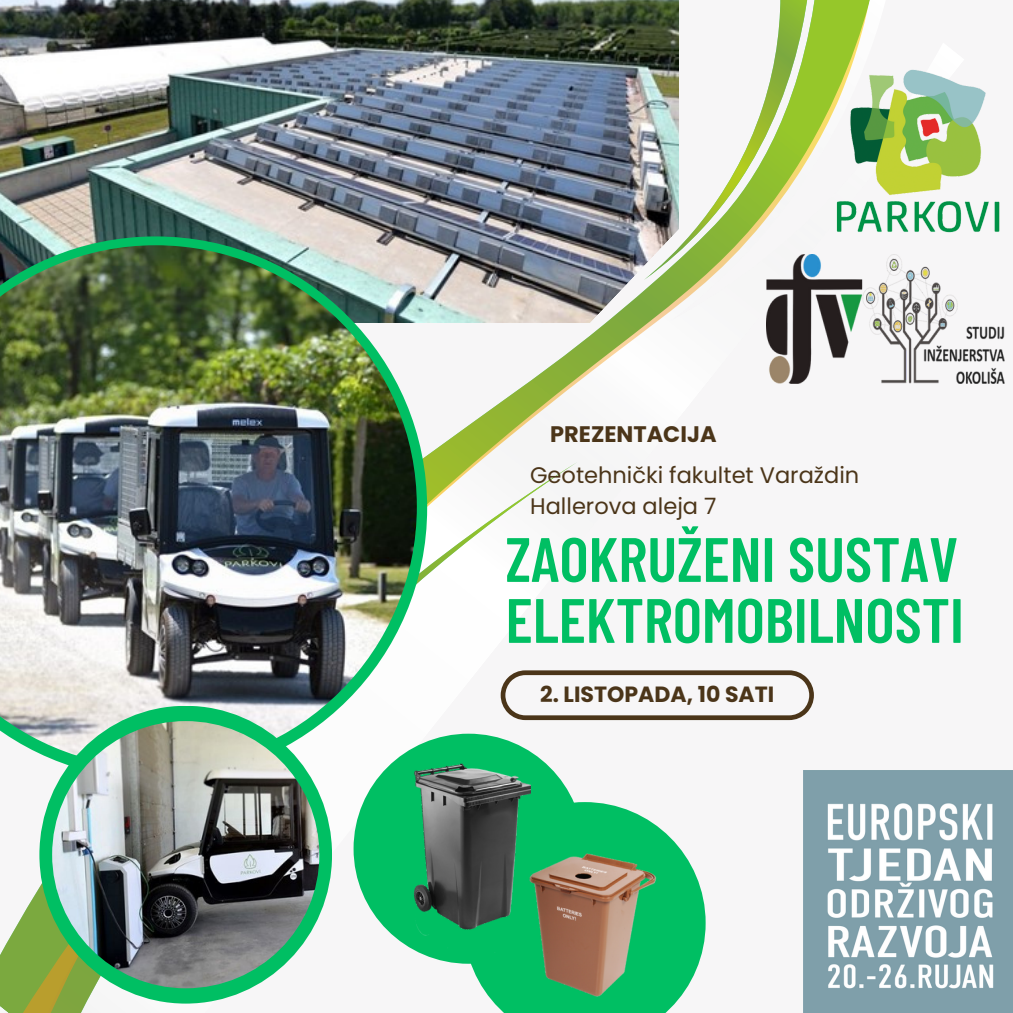
<style>
.page{position:relative;width:1013px;height:1013px;background:#fff}
.page>*{position:absolute;margin:0;border:0;box-sizing:border-box;transform-origin:0 0}
.t1{font:600 62.5px/61px "Barlow Condensed";color:#00bf63}
.t2{font:22.5px "Poppins";color:#4b3519}
.t3{font:700 22.5px "Poppins";color:#4b3519}
.t4{font:700 22px "Poppins";color:#4b3519}
</style>
<div class="page">
<img style="left:0;top:0;width:964px;height:1012px">
<img style="left:537px;top:0;width:357px;height:294px">
<svg style="left:9px;top:399px;width:568px;height:613px;fill:#f7f6f7"></svg>
<svg style="left:0;top:236px;width:427px;height:543px"></svg>
<img style="left:0;top:245px;width:417px;height:522px">
<div style="left:39px;top:705px;width:293px;height:298px;background:#00bf63;border-radius:50%"></div>
<img style="left:52px;top:721px;width:267px;height:267px;border-radius:50%">
<svg style="left:500px;top:670px;width:314px;height:50px"></svg>
<img style="left:803px;top:37px;width:197px;height:218px">
<img style="left:803px;top:770px;width:209px;height:242px">
<div style="left:353px;top:733px;width:230px;height:230px;background:#00bf63;border-radius:50%"></div>
<svg style="left:464px;top:802px;width:241px;height:210px;fill:#00bf63"></svg>
<img style="left:517px;top:848px;width:152px;height:152px">
<img style="left:406px;top:763px;width:124px;height:203px">
<img style="left:766px;top:255px;width:239px;height:128px">
<p class="t3" style="left:550px;top:418px;width:168px">PREZENTACIJA</p>
<p class="t2" style="left:530px;top:460px;width:330px">Geotehnički fakultet Varaždin</p>
<p class="t2" style="left:530px;top:491px;width:188px">Hallerova aleja 7</p>
<p class="t1" style="left:505px;top:526px;width:460px">ZAOKRUŽENI SUSTAV<br>ELEKTROMOBILNOSTI</p>
<p class="t4" style="left:540px;top:679px;width:236px">2. LISTOPADA, 10 SATI</p>
</div>
